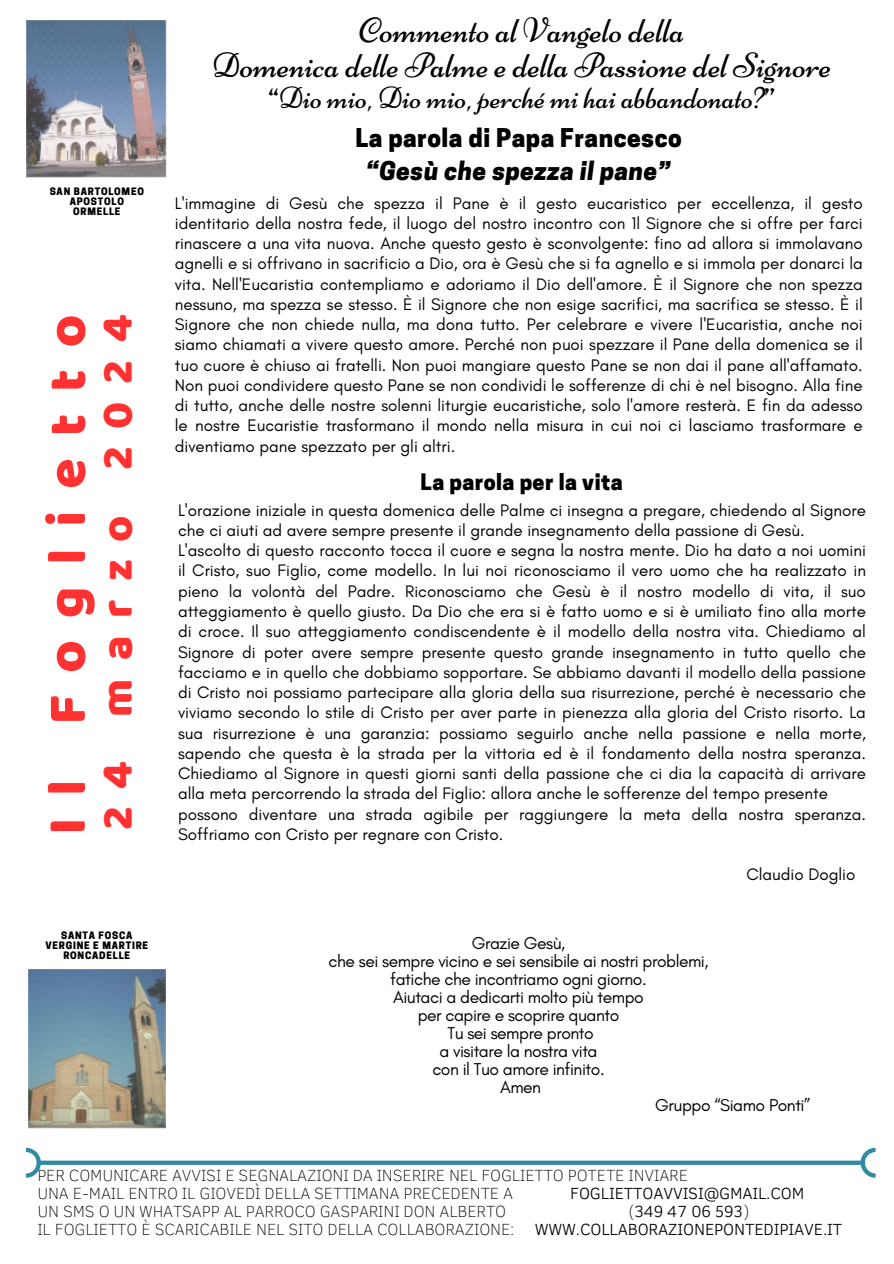
<style>
.page{position:relative;width:894px;height:1264px;background:#fff}
.page>*{position:absolute;margin:0;border:0;box-sizing:border-box;transform-origin:0 0}
.t1{font:55.5px "Baloo";letter-spacing:.4em;color:#ff3131}
.t2{font:45px "Baloo";letter-spacing:.4em;color:#ff3131}
.t3{font:35.25px/34.8px "Niconne";color:#000;text-align:center}
.t4{font:30.75px "Niconne";color:#000}
.t5{font:800 24.3px/33.8px "Cooper Hewitt";letter-spacing:.02em;color:#000;text-align:center}
.t6{font:800 21.3px "Cooper Hewitt";letter-spacing:.02em;color:#000}
.t7{font:17.4px/18px "Glacial Indifference";letter-spacing:-.025em;color:#000;text-align:center}
.t8{font:16.95px/20.2px "Glacial Indifference";color:#000;text-align:justify}
.t9{font:100 16.5px/18px "Clear Sans";letter-spacing:-.01em;color:#000}
.t10{font:300 16.5px "Clear Sans";letter-spacing:-.01em;color:#000}
.t11{font:800 9.6px "Cooper Hewitt";letter-spacing:.08em;color:#000}
.s1{font-style:italic}
.s2{font-weight:300}
</style>
<div class="page">
<img style="left:26px;top:20px;width:141px;height:158px">
<img style="left:28px;top:969px;width:137px;height:159px">
<svg style="left:26px;top:1147px;width:849px;height:30px"></svg>
<p class="t11" style="left:50px;top:188px;width:96px">SAN BARTOLOMEO</p>
<p class="t11" style="left:70px;top:198px;width:56px">APOSTOLO</p>
<p class="t11" style="left:73px;top:208px;width:49px">ORMELLE</p>
<p class="t1" style="left:33px;top:834px;width:521px;rotate:-90deg">Il Foglietto</p>
<p class="t2" style="left:90px;top:830px;width:517px;rotate:-90deg">24 marzo 2024</p>
<p class="t11" style="left:61px;top:931px;width:73px">SANTA FOSCA</p>
<h1 class="t11" style="left:45px;top:941px;width:104px">VERGINE E MARTIRE</h1>
<p class="t11" style="left:63px;top:951px;width:68px">RONCADELLE</p>
<h2 class="t3" style="left:212px;top:13px;width:620px">Commento al Vangelo della<br>Domenica delle Palme e della Passione del Signore</h2>
<h2 class="t4" style="left:268px;top:80px;width:508px">“Dio mio, Dio mio, perché mi hai abbandonato?”</h2>
<p class="t5" style="left:355px;top:124px;width:327px">La parola di Papa Francesco <span class="s1">“Gesù che spezza il pane”</span></p>
<p class="t8" style="left:175px;top:192px;width:689px">L'immagine di Gesù che spezza il Pane è il gesto eucaristico per eccellenza, il gesto identitario della nostra fede, il luogo del nostro incontro con 1l Signore che si offre per farci rinascere a una vita nuova. Anche questo gesto è sconvolgente: fino ad allora si immolavano agnelli e si offrivano in sacrificio a Dio, ora è Gesù che si fa agnello e si immola per donarci la vita. Nell'Eucaristia contempliamo e adoriamo il Dio dell'amore. È il Signore che non spezza nessuno, ma spezza se stesso. È il Signore che non esige sacrifici, ma sacrifica se stesso. È il Signore che non chiede nulla, ma dona tutto. Per celebrare e vivere l'Eucaristia, anche noi siamo chiamati a vivere questo amore. Perché non puoi spezzare il Pane della domenica se il tuo cuore è chiuso ai fratelli. Non puoi mangiare questo Pane se non dai il pane all'affamato.<br>Non puoi condividere questo Pane se non condividi le sofferenze di chi è nel bisogno. Alla fine di tutto, anche delle nostre solenni liturgie eucaristiche, solo l'amore resterà. E fin da adesso le nostre Eucaristie trasformano il mondo nella misura in cui noi ci lasciamo trasformare e diventiamo pane spezzato per gli altri.</p>
<h4 class="t6" style="left:420px;top:474px;width:204px">La parola per la vita</h4>
<h4 class="t8" style="left:178px;top:499px;width:689px;text-align:left">L'orazione iniziale in questa domenica delle Palme ci insegna a pregare, chiedendo al Signore che ci aiuti ad avere sempre presente il grande insegnamento della passione di Gesù.<br>L'ascolto di questo racconto tocca il cuore e segna la nostra mente. Dio ha dato a noi uomini il Cristo, suo Figlio, come modello. In lui noi riconosciamo il vero uomo che ha realizzato in pieno la volontà del Padre. Riconosciamo che Gesù è il nostro modello di vita, il suo atteggiamento è quello giusto. Da Dio che era si è fatto uomo e si è umiliato fino alla morte di croce. Il suo atteggiamento condiscendente è il modello della nostra vita. Chiediamo al Signore di poter avere sempre presente questo grande insegnamento in tutto quello che facciamo e in quello che dobbiamo sopportare. Se abbiamo davanti il modello della passione di Cristo noi possiamo partecipare alla gloria della sua risurrezione, perché è necessario che viviamo secondo lo stile di Cristo per aver parte in pienezza alla gloria del Cristo risorto. La sua risurrezione è una garanzia: possiamo seguirlo anche nella passione e nella morte, sapendo che questa è la strada per la vittoria ed è il fondamento della nostra speranza.<br>Chiediamo al Signore in questi giorni santi della passione che ci dia la capacità di arrivare alla meta percorrendo la strada del Figlio: allora anche le sofferenze del tempo presente possono diventare una strada agibile per raggiungere la meta della nostra speranza.<br>Soffriamo con Cristo per regnare con Cristo.</h4>
<h4 class="t8" style="left:746px;top:864px;width:110px">Claudio Doglio</h4>
<h4 class="t7" style="left:328px;top:933px;width:381px">Grazie Gesù,<br>che sei sempre vicino e sei sensibile ai nostri problemi, fatiche che incontriamo ogni giorno.<br>Aiutaci a dedicarti molto più tempo<br>per capire e scoprire quanto<br>Tu sei sempre pronto<br>a visitare la nostra vita<br>con il Tuo amore infinito.<br>Amen</h4>
<h4 class="t7" style="left:655px;top:1095px;width:157px">Gruppo “Siamo Ponti”</h4>
<p class="t9" style="left:37px;top:1165px;width:652px">PER COMUNICARE AVVISI E SEGNALAZIONI DA INSERIRE NEL FOGLIETTO POTETE INVIARE<br>UNA E-MAIL ENTRO IL GIOVEDÌ DELLA SETTIMANA PRECEDENTE A</p>
<p class="t10" style="left:570px;top:1181px;width:235px">FOGLIETTOAVVISI@GMAIL.COM</p>
<p class="t9" style="left:37px;top:1201px;width:806px;text-indent:591px">(<span class="s2">349 47 06 593</span>)<br>IL FOGLIETTO È SCARICABILE NEL SITO DELLA COLLABORAZIONE: <span class="s2">WWW.COLLABORAZIONEPONTEDIPIAVE.IT</span></p>
<p class="t9" style="left:37px;top:1201px;width:470px">UN SMS O UN WHATSAPP AL PARROCO GASPARINI DON ALBERTO</p>
</div>
